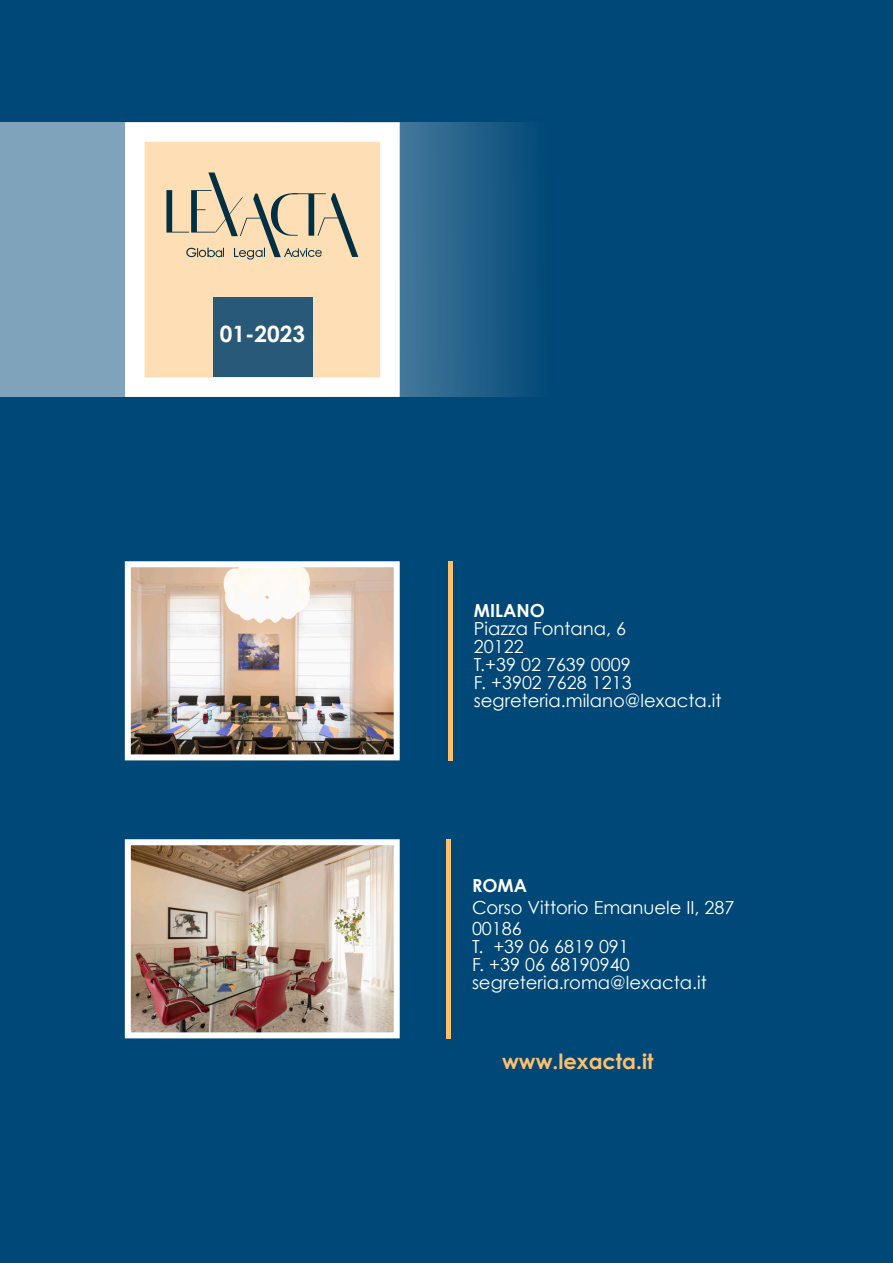
<style>
.page{position:relative;width:893px;height:1263px;background:#004877}
.page>*{position:absolute;margin:0;border:0;box-sizing:border-box;transform-origin:0 0}
.t1{font:700 22.5px "Century Gothic";color:#fff}
.t2{font:700 21px "Century Gothic";color:#fec06d}
.t3{font:18px/18px "Century Gothic";color:#fff}
.t4{font:700 18px "Century Gothic";color:#fff}
</style>
<div class="page">
<div style="left:446px;top:839px;width:5px;height:199px;background:#fcbf6b"></div>
<hr style="left:449px;top:561px;width:4px;height:199px;background:#fcbf6b">
<img style="left:132px;top:568px;width:261px;height:185px">
<div style="left:125px;top:561px;width:275px;height:199px;border:6px solid #fff"></div>
<svg style="left:0;top:122px;width:529px;height:275px"></svg>
<div style="left:125px;top:122px;width:275px;height:275px;background:#fedeb4;border:20px solid #fff"></div>
<div style="left:213px;top:298px;width:100px;height:79px;background:#295978"></div>
<svg style="left:166px;top:172px;width:192px;height:88px"></svg>
<img style="left:132px;top:846px;width:261px;height:185px">
<div style="left:125px;top:839px;width:275px;height:199px;border:6px solid #fff"></div>
<p class="t1" style="left:220px;top:319px;width:87px">01-2023</p>
<p class="t4" style="left:474px;top:599px;width:72px">MILANO</p>
<p class="t3" style="left:474px;top:620px;width:249px">Piazza Fontana, 6<br>20122<br>T.+39 02 7639 0009<br>F. +3902 7628 1213 segreteria.milano@lexacta.it</p>
<p class="t4" style="left:472px;top:874px;width:57px">ROMA</p>
<p class="t3" style="left:472px;top:896px;width:264px;line-height:21.6px">Corso Vittorio Emanuele II, 287<br>00186</p>
<p class="t3" style="left:472px;top:938px;width:236px">T. +39 06 6819 091<br>F. +39 06 68190940 segreteria.roma@lexacta.it</p>
<p class="t2" style="left:502px;top:1048px;width:153px">www.lexacta.it</p>
</div>
